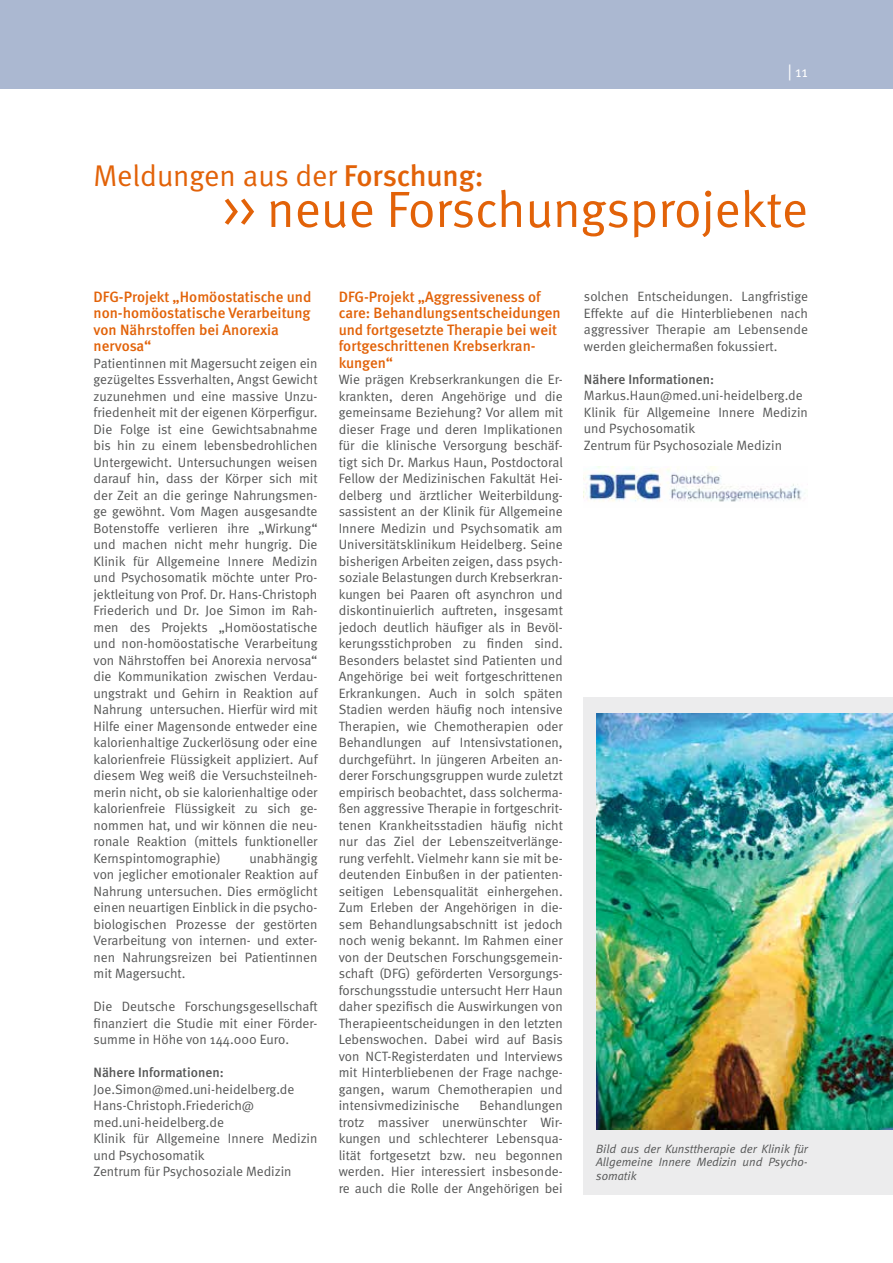
<style>
.page{position:relative;width:893px;height:1263px;background:#fff}
.page>*{position:absolute;margin:0;border:0;box-sizing:border-box;transform-origin:0 0}
.t1{font:51px "Meta Normal";letter-spacing:-.005em;color:#e26208}
.t2{font:30px "Meta Normal";color:#e26208}
.t3{font:500 15px/16.5px "Meta";color:#e26208}
.t4{font:15px "Meta Normal";color:#fff}
.t5{font:13.5px/16.5px "Meta Normal";color:#565757;text-align:justify}
.t6{font:500 13.5px "Meta";color:#565757}
.t7{font:italic 12px/13.5px "Meta Normal";color:#565757;text-align:justify}
.s1{font-size:16.5px}
.s2{font-family:"Meta";font-weight:500}
</style>
<div class="page">
<div style="left:0;top:0;width:893px;height:89px;background:#abb8d1"></div>
<div style="left:584px;top:697px;width:309px;height:498px;background:#ececed"></div>
<img style="left:584px;top:467px;width:221px;height:35px">
<img style="left:596px;top:713px;width:297px;height:416px">
<p class="t4" style="left:788px;top:63px;width:22px"><span class="s1">|</span> 11</p>
<h2 class="t2" style="left:94px;top:158px;width:392px">Meldungen aus der <span class="s2">Forschung:</span></h2>
<h1 class="t1" style="left:223px;top:180px;width:587px">&gt;&gt; neue Forschungsprojekte</h1>
<p class="t3" style="left:94px;top:288px;width:219px">DFG-Projekt „Homöostatische und non-homöostatische Verarbeitung von Nährstoffen bei Anorexia nervosa“</p>
<p class="t5" style="left:94px;top:354px;width:226px">Patientinnen mit Magersucht zeigen ein gezügeltes Essverhalten, Angst Gewicht zuzunehmen und eine massive Unzu&shy;friedenheit mit der eigenen Körperfigur.<br>Die Folge ist eine Gewichtsabnahme bis hin zu einem lebensbedrohlichen Untergewicht. Untersuchungen weisen darauf hin, dass der Körper sich mit der Zeit an die geringe Nahrungsmen&shy;ge gewöhnt. Vom Magen ausgesandte Botenstoffe verlieren ihre „Wirkung“ und machen nicht mehr hungrig. Die Klinik für Allgemeine Innere Medizin und Psychosomatik möchte unter Pro&shy;jektleitung von Prof. Dr. Hans-Christoph Friederich und Dr. Joe Simon im Rah&shy;men des Projekts „Homöostatische und non-homöostatische Verarbeitung von Nährstoffen bei Anorexia nervosa“ die Kommunikation zwischen Verdau&shy;ungstrakt und Gehirn in Reaktion auf Nahrung untersuchen. Hierfür wird mit Hilfe einer Magensonde entweder eine kalorienhaltige Zuckerlösung oder eine kalorienfreie Flüssigkeit appliziert. Auf diesem Weg weiß die Versuchsteilneh&shy;merin nicht, ob sie kalorienhaltige oder kalorienfreie Flüssigkeit zu sich ge&shy;nommen hat, und wir können die neu&shy;ronale Reaktion (mittels funktioneller Kernspintomographie)</p>
<p class="t5" style="left:94px;top:849px;width:226px;text-indent:156px">unabhängig von jeglicher emotionaler Reaktion auf Nahrung untersuchen. Dies ermöglicht einen neuartigen Einblick in die psycho&shy;biologischen Prozesse der gestörten Verarbeitung von internen- und exter&shy;nen Nahrungsreizen bei Patientinnen mit Magersucht.</p>
<p class="t5" style="left:94px;top:998px;width:226px">Die Deutsche Forschungsgesellschaft finanziert die Studie mit einer Förder&shy;summe in Höhe von 144.000 Euro.</p>
<p class="t6" style="left:94px;top:1064px;width:132px">Nähere Informationen:</p>
<p class="t5" style="left:94px;top:1080px;width:225px;text-align:left">Joe.Simon@med.uni-heidelberg.de<br>Hans-Christoph.Friederich@ med.uni-heidelberg.de<br>Klinik für Allgemeine Innere Medizin und Psychosomatik<br>Zentrum für Psychosoziale Medizin</p>
<p class="t3" style="left:339px;top:288px;width:224px">DFG-Projekt „Aggressiveness of care: Behandlungsentscheidungen und fortgesetzte Therapie bei weit fortgeschrittenen Krebserkran&shy;kungen“</p>
<p class="t5" style="left:339px;top:371px;width:226px">Wie prägen Krebserkrankungen die Er&shy;krankten, deren Angehörige und die gemeinsame Beziehung? Vor allem mit dieser Frage und deren Implikationen für die klinische Versorgung beschäf&shy;tigt sich Dr. Markus Haun, Postdoctoral Fellow der Medizinischen Fakultät Hei&shy;delberg und ärztlicher Weiterbildung&shy;sassistent an der Klinik für Allgemeine Innere Medizin und Psychsomatik am Universitätsklinikum Heidelberg. Seine bisherigen Arbeiten zeigen, dass psych&shy;soziale Belastungen durch Krebserkran&shy;kungen bei Paaren oft asynchron und diskontinuierlich auftreten, insgesamt jedoch deutlich häufiger als in Bevöl&shy;kerungsstichproben zu finden sind.<br>Besonders belastet sind Patienten und Angehörige bei weit fortgeschrittenen Erkrankungen. Auch in solch späten Stadien werden häufig noch intensive Therapien, wie Chemotherapien oder Behandlungen auf Intensivstationen, durchgeführt. In jüngeren Arbeiten an&shy;derer Forschungsgruppen wurde zuletzt empirisch beobachtet, dass solcherma&shy;ßen aggressive Therapie in fortgeschrit&shy;tenen Krankheitsstadien häufig nicht nur das Ziel der Lebenszeitverlänge&shy;rung verfehlt. Vielmehr kann sie mit be&shy;deutenden Einbußen in der patienten&shy;seitigen Lebensqualität einhergehen.<br>Zum Erleben der Angehörigen in die&shy;sem Behandlungsabschnitt ist jedoch noch wenig bekannt. Im Rahmen einer von der Deutschen Forschungsgemein&shy;schaft (DFG) geförderten Versorgungs&shy;forschungsstudie untersucht Herr Haun daher spezifisch die Auswirkungen von Therapieentscheidungen in den letzten Lebenswochen. Dabei wird auf Basis von NCT-Registerdaten und Interviews mit Hinterbliebenen der Frage nachge&shy;gangen, warum Chemotherapien und intensivmedizinische</p>
<p class="t5" style="left:339px;top:1097px;width:225px;text-indent:141px">Behandlungen trotz massiver unerwünschter Wir&shy;kungen und schlechterer Lebensqua&shy;lität fortgesetzt bzw. neu begonnen werden. Hier interessiert insbesonde&shy;re auch die Rolle der Angehörigen bei</p>
<p class="t5" style="left:584px;top:288px;width:225px">solchen Entscheidungen. Langfristige Effekte auf die Hinterbliebenen nach aggressiver Therapie am Lebensende werden gleichermaßen fokussiert.</p>
<p class="t6" style="left:584px;top:371px;width:132px">Nähere Informationen:</p>
<p class="t5" style="left:584px;top:387px;width:225px;text-align:left">Markus.Haun@med.uni-heidelberg.de<br>Klinik für Allgemeine Innere Medizin und Psychosomatik<br>Zentrum für Psychosoziale Medizin</p>
<p class="t7" style="left:596px;top:1141px;width:213px">Bild aus der Kunsttherapie der Klinik für Allgemeine Innere Medizin und Psycho&shy;somatik</p>
</div>
